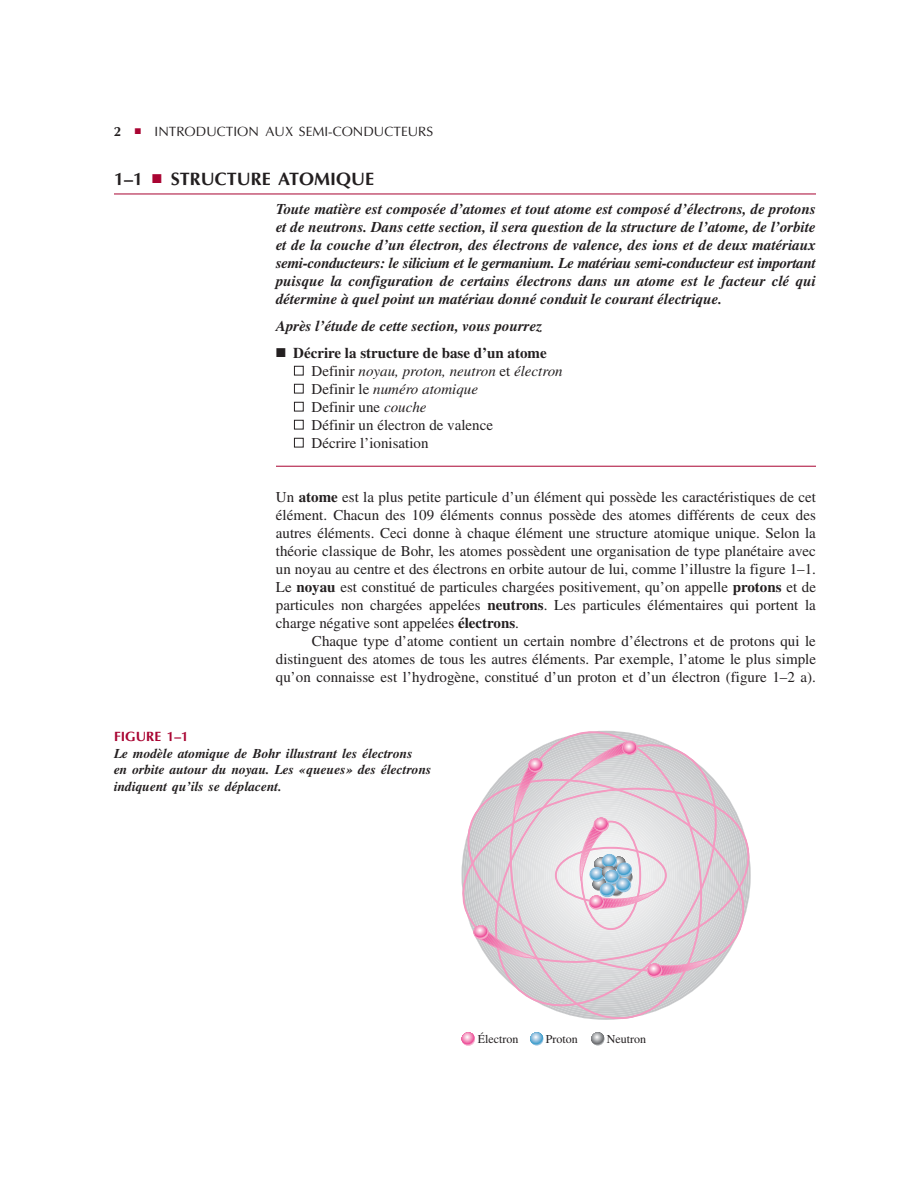
<style>
.page{position:relative;width:918px;height:1188px;background:#fff}
.page>*{position:absolute;margin:0;border:0;box-sizing:border-box;transform-origin:0 0}
.t1{font:700 18px "Optima";color:#231f20}
.t2{font:15px "Times";color:#231f20}
.t3{font:italic 700 15px/18px "Times";color:#231f20;text-align:justify}
.t4{font:italic 15px "Times";color:#231f20}
.t5{font:700 15px "Times";color:#231f20}
.t6{font:italic 700 13.5px/16.5px "Times";color:#231f20}
.t7{font:13.5px "Optima";color:#231f20}
.t8{font:12px "Times";color:#231f20}
.s1{font-weight:700}
.s2{color:#a90432}
.s3{color:#fff}
.s4{font-style:normal}
.s5{font-style:italic}
.s6{font-family:"Optima";font-style:normal;color:#a90432}
</style>
<div class="page">
<hr style="left:114px;top:194px;width:702px;height:1px;background:#a90432">
<hr style="left:276px;top:466px;width:540px;height:1px;background:#a90432">
<svg style="left:591px;top:1032px;width:13px;height:13px"></svg>
<svg style="left:530px;top:1032px;width:13px;height:13px"></svg>
<svg style="left:462px;top:1032px;width:13px;height:13px"></svg>
<svg style="left:461px;top:798px;width:290px;height:155px"></svg>
<svg style="left:506px;top:783px;width:222px;height:237px"></svg>
<div style="left:473px;top:925px;width:16px;height:14px;border:1px solid #f49ac1;border-radius:50%"></div>
<svg style="left:474px;top:730px;width:243px;height:249px;background:#dfd6dc"></svg>
<div style="left:622px;top:741px;width:15px;height:14px;border:1px solid #f49ac1;border-radius:50%"></div>
<p class="t7" style="left:114px;top:125px;width:321px"><span class="s1">2</span> <span class="s2">■</span> INTRODUCTION AUX SEMI-CONDUCTEURS</p>
<p class="t1" style="left:114px;top:171px;width:262px">1–1 <span class="s2">■</span> STRUCTURE ATOMIQUE</p>
<p class="t3" style="left:276px;top:201px;width:542px">Toute matière est composée d’atomes et tout atome est composé d’électrons, de protons et de neutrons. Dans cette section, il sera question de la structure de l’atome, de l’orbite et de la couche d’un électron, des électrons de valence, des ions et de deux matériaux semi-conducteurs: le silicium et le germanium. Le matériau semi-conducteur est important puisque la configuration de certains électrons dans un atome est le facteur clé qui détermine à quel point un matériau donné conduit le courant électrique.</p>
<p class="t3" style="left:276px;top:318px;width:268px">Après l’étude de cette section, vous pourrez</p>
<p class="t5" style="left:276px;top:347px;width:272px">■ Décrire la structure de base d’un atome</p>
<p class="t4" style="left:294px;top:365px;width:270px"><span class="s3">■</span> <span class="s4">Definir</span> noyau, proton, neutron <span class="s4">et</span> électron</p>
<p class="t4" style="left:294px;top:383px;width:186px"><span class="s3">■</span> <span class="s4">Definir le</span> numéro atomique</p>
<p class="t2" style="left:294px;top:401px;width:134px"><span class="s3">■</span> Definir une <span class="s5">couche</span></p>
<p class="t2" style="left:294px;top:419px;width:201px"><span class="s3">■</span> Définir un électron de valence</p>
<p class="t2" style="left:294px;top:437px;width:136px"><span class="s3">■</span> Décrire l’ionisation</p>
<p class="t2" style="left:276px;top:491px;width:541px">Un <span class="s1">atome</span> est la plus petite particule d’un élément qui possède les caractéristiques de cet</p>
<p class="t2" style="left:276px;top:509px;width:541px">élément. Chacun des 109 éléments connus possède des atomes différents de ceux des</p>
<p class="t2" style="left:276px;top:527px;width:541px">autres éléments. Ceci donne à chaque élément une structure atomique unique. Selon la</p>
<p class="t2" style="left:276px;top:545px;width:541px">théorie classique de Bohr, les atomes possèdent une organisation de type planétaire avec</p>
<p class="t2" style="left:276px;top:563px;width:541px">un noyau au centre et des électrons en orbite autour de lui, comme l’illustre la figure 1–1.</p>
<p class="t2" style="left:276px;top:581px;width:542px">Le <span class="s1">noyau</span> est constitué de particules chargées positivement, qu’on appelle <span class="s1">protons</span> et de</p>
<p class="t2" style="left:276px;top:599px;width:541px">particules non chargées appelées <span class="s1">neutrons</span>. Les particules élémentaires qui portent la</p>
<p class="t2" style="left:276px;top:617px;width:245px">charge négative sont appelées <span class="s1">électrons</span>.</p>
<p class="t2" style="left:312px;top:635px;width:505px">Chaque type d’atome contient un certain nombre d’électrons et de protons qui le</p>
<p class="t2" style="left:276px;top:653px;width:541px">distinguent des atomes de tous les autres éléments. Par exemple, l’atome le plus simple</p>
<p class="t2" style="left:276px;top:671px;width:541px">qu’on connaisse est l’hydrogène, constitué d’un proton et d’un électron (figure 1–2 a).</p>
<p class="t6" style="left:114px;top:730px;width:319px"><span class="s6">FIGURE 1–1<br></span>Le modèle atomique de Bohr illustrant les électrons<br>en orbite autour du noyau. Les «queues» des électrons indiquent qu’ils se déplacent.</p>
<p class="t8" style="left:478px;top:1035px;width:42px">Électron</p>
<p class="t8" style="left:546px;top:1035px;width:33px">Proton</p>
<p class="t8" style="left:607px;top:1035px;width:41px">Neutron</p>
</div>
